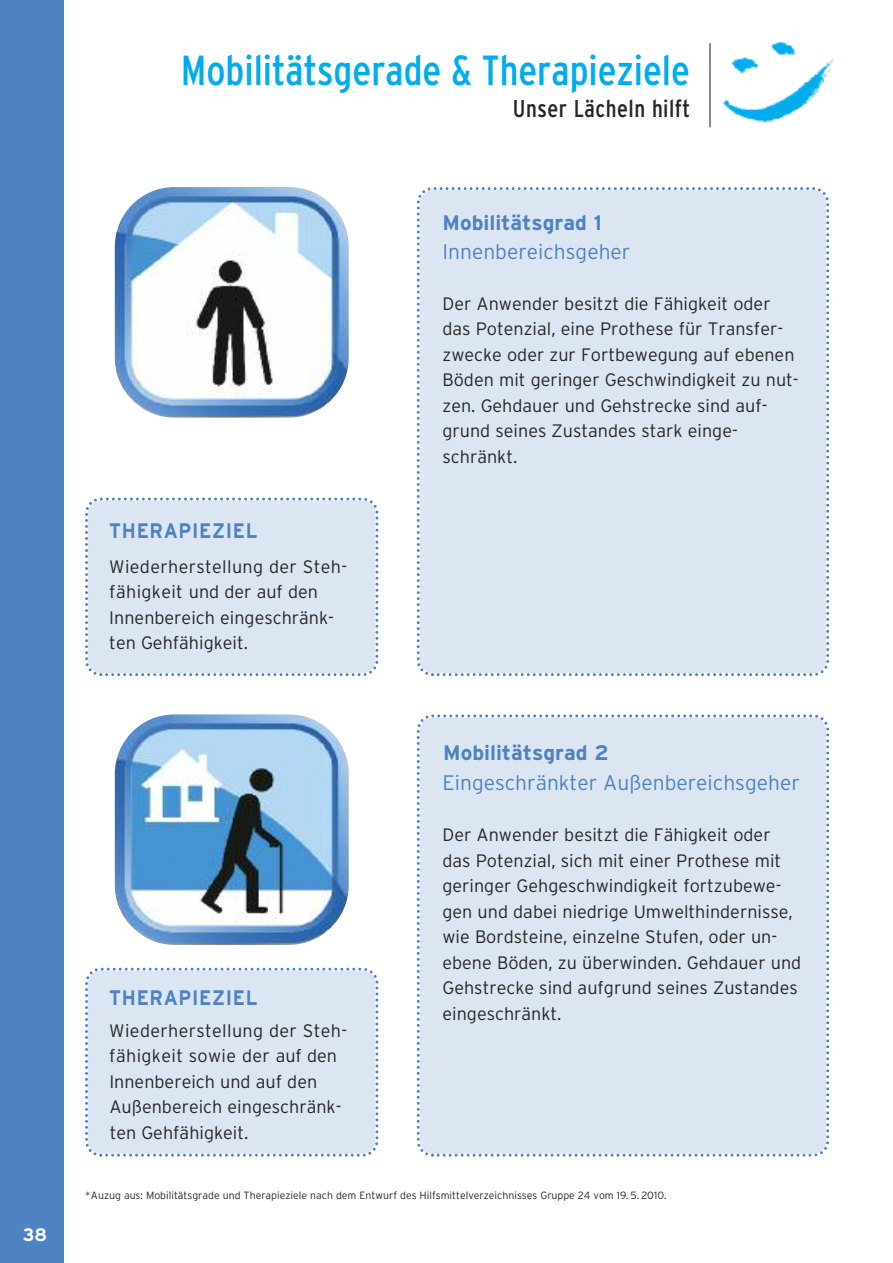
<style>
.page{position:relative;width:893px;height:1263px;background:#fff}
.page>*{position:absolute;margin:0;border:0;box-sizing:border-box;transform-origin:0 0}
.t1{font:condensed 42px "Interstate";color:#00acec}
.t2{font:condensed 24.3px "Interstate";letter-spacing:.02em;color:#272526}
.t3{font:300 21px "Interstate";color:#4e82c2}
.t4{font:700 21px "Interstate";color:#4e82c2}
.t5{font:700 21px "Interstate";letter-spacing:.035em;color:#4e82c2;scale:.9 1}
.t6{font:300 18px/25.5px "Interstate";color:#272526}
.t7{font:700 18px "Interstate";color:#fff}
.t8{font:300 10.5px "Interstate";color:#272526}
</style>
<div class="page">
<div style="left:0;top:0;width:64px;height:1263px;background:#4e82c2"></div>
<div style="left:416px;top:187px;width:414px;height:490px;background:#dce6f3"></div>
<div style="left:416px;top:714px;width:414px;height:443px;background:#dce6f3"></div>
<div style="left:85px;top:497px;width:294px;height:180px;background:#dce6f3"></div>
<div style="left:85px;top:967px;width:294px;height:190px;background:#dce6f3"></div>
<img style="left:722px;top:42px;width:113px;height:81px">
<hr style="left:709px;top:43px;width:1px;height:84px;background:#272526">
<img style="left:115px;top:714px;width:234px;height:231px;border-radius:60px">
<img style="left:115px;top:187px;width:234px;height:231px;border-radius:60px">
<p class="t7" style="left:23px;top:1224px;width:26px">38</p>
<h1 class="t1" style="left:181px;top:46px;width:511px">Mobilitätsgerade &amp; Therapieziele</h1>
<h2 class="t2" style="left:513px;top:94px;width:179px">Unser Lächeln hilft</h2>
<p class="t5" style="left:109px;top:519px;width:166px">THERAPIEZIEL</p>
<p class="t6" style="left:109px;top:554px;width:239px">Wiederherstellung der Steh&shy;fähigkeit und der auf den<br>Innenbereich eingeschränk&shy;ten Gehfähigkeit.</p>
<p class="t5" style="left:109px;top:986px;width:166px">THERAPIEZIEL</p>
<p class="t6" style="left:109px;top:1018px;width:239px">Wiederherstellung der Steh&shy;fähigkeit sowie der auf den<br>Innenbereich und auf den<br>Außenbereich eingeschränk&shy;ten Gehfähigkeit.</p>
<p class="t4" style="left:442px;top:210px;width:161px">Mobilitätsgrad 1</p>
<p class="t3" style="left:442px;top:239px;width:189px">Innenbereichsgeher</p>
<p class="t6" style="left:442px;top:291px;width:358px">Der Anwender besitzt die Fähigkeit oder das Potenzial, eine Prothese für Transfer&shy;zwecke oder zur Fortbewegung auf ebenen Böden mit geringer Geschwindigkeit zu nut&shy;zen. Gehdauer und Gehstrecke sind auf&shy;grund seines Zustandes stark einge&shy;schränkt.</p>
<p class="t4" style="left:443px;top:741px;width:167px">Mobilitätsgrad 2</p>
<p class="t3" style="left:442px;top:771px;width:359px">Eingeschränkter Außenbereichsgeher</p>
<p class="t6" style="left:442px;top:822px;width:360px">Der Anwender besitzt die Fähigkeit oder das Potenzial, sich mit einer Prothese mit geringer Gehgeschwindigkeit fortzubewe&shy;gen und dabei niedrige Umwelthindernisse, wie Bordsteine, einzelne Stufen, oder un&shy;ebene Böden, zu überwinden. Gehdauer und Gehstrecke sind aufgrund seines Zustandes eingeschränkt.</p>
<p class="t8" style="left:85px;top:1189px;width:583px">*Auzug aus: Mobilitätsgrade und Therapieziele nach dem Entwurf des Hilfsmittelverzeichnisses Gruppe 24 vom 19. 5. 2010.</p>
</div>
